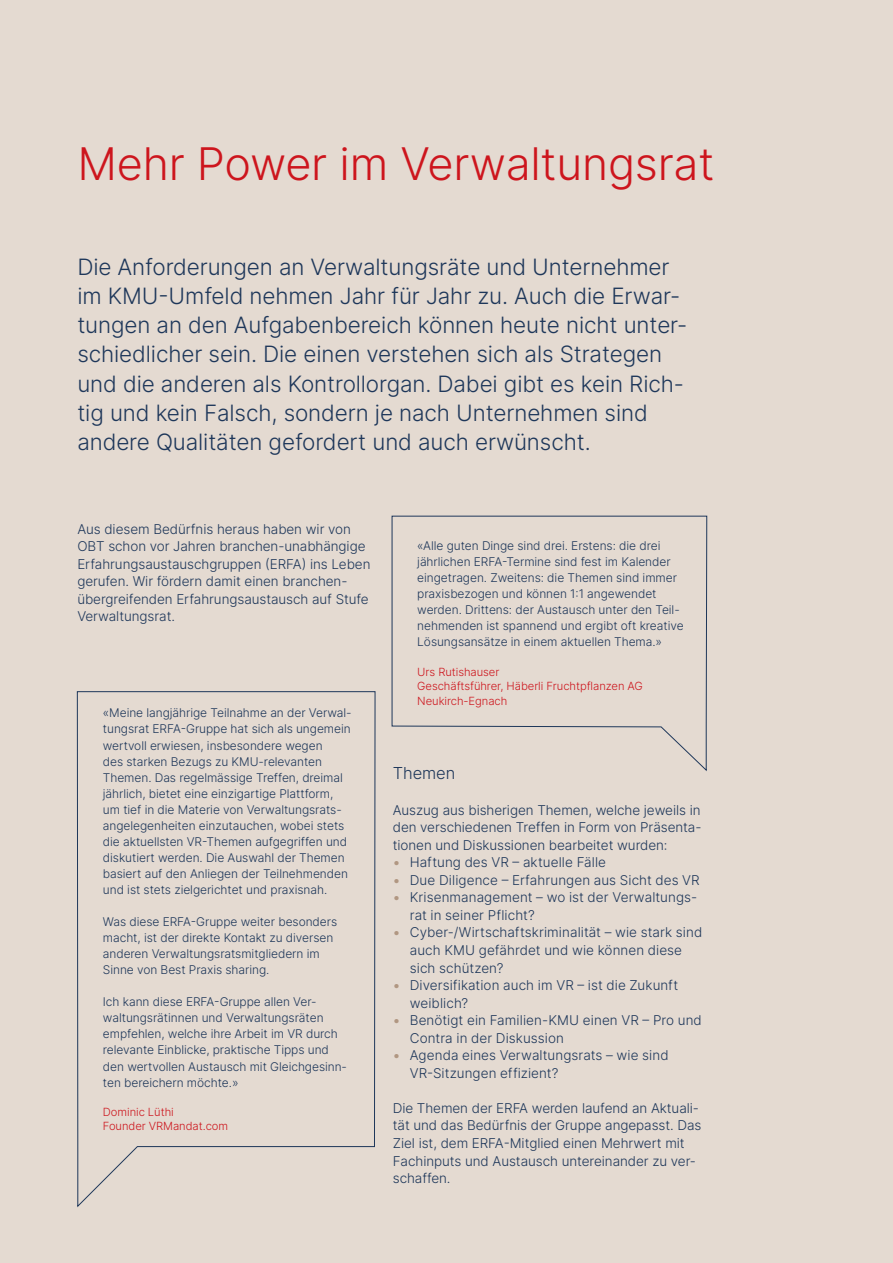
<style>
.page{position:relative;width:893px;height:1263px;background:#e4dad1}
.page>*{position:absolute;margin:0;border:0;box-sizing:border-box;transform-origin:0 0}
.H1_30___33{font:300 45px "Inter";letter-spacing:-.005em;color:#cd151d}
.Lead_15___19_5{font:300 22.5px/29.2px "Inter";letter-spacing:-.005em;color:#1e375a}
.H3_11___14_3{font:300 16.5px "Inter";letter-spacing:-.005em;color:#1e375a}
.Copy_9___11_7{font:300 13.5px/17.5px "Inter";letter-spacing:-.005em;color:#1e375a}
.BU_7_5___9_75{font:300 12px/16px "Inter";letter-spacing:-.005em;color:#1e375a}
.BU_7_5___9_75-2{font:300 11.25px/14.7px "Inter";letter-spacing:-.005em;color:#cd151d}
.s1{font-weight:400;color:#b19782}
</style>
<div class="page">
<svg style="left:77px;top:691px;width:298px;height:516px"></svg>
<svg style="left:392px;top:516px;width:315px;height:255px"></svg>
<p class="H1_30___33" style="left:77px;top:132px;width:639px">Mehr Power im Verwaltungsrat</p>
<p class="Lead_15___19_5" style="left:77px;top:252px;width:612px">Die Anforderungen an Verwaltungsräte und Unternehmer im KMU-Umfeld nehmen Jahr für Jahr zu. Auch die Erwar&shy;tungen an den Aufgabenbereich können heute nicht unter&shy;schiedlicher sein. Die einen verstehen sich als Strategen und die anderen als Kontrollorgan. Dabei gibt es kein Rich&shy;tig und kein Falsch, sondern je nach Unternehmen sind andere Qualitäten gefordert und auch erwünscht.</p>
<p class="Copy_9___11_7" style="left:77px;top:520px;width:295px">Aus diesem Bedürfnis heraus haben wir von OBT schon vor Jahren branchen-unabhängige Erfahrungsaustauschgruppen (ERFA) ins Leben gerufen. Wir fördern damit einen branchen&shy;übergreifenden Erfahrungsaustausch auf Stufe Verwaltungsrat.</p>
<p class="BU_7_5___9_75" style="left:103px;top:705px;width:250px">«Meine langjährige Teilnahme an der Verwal&shy;tungsrat ERFA-Gruppe hat sich als ungemein wertvoll erwiesen, insbesondere wegen<br>des starken Bezugs zu KMU-relevanten Themen. Das regelmässige Treffen, dreimal jährlich, bietet eine einzigartige Plattform, um tief in die Materie von Verwaltungsrats&shy;angelegenheiten einzutauchen, wobei stets die aktuellsten VR-Themen aufgegriffen und diskutiert werden. Die Auswahl der Themen basiert auf den Anliegen der Teilnehmenden und ist stets zielgerichtet und praxisnah.</p>
<p class="BU_7_5___9_75" style="left:103px;top:913px;width:236px">Was diese ERFA-Gruppe weiter besonders macht, ist der direkte Kontakt zu diversen anderen Verwaltungsratsmitgliedern im Sinne von Best Praxis sharing.</p>
<p class="BU_7_5___9_75" style="left:103px;top:994px;width:246px">Ich kann diese ERFA-Gruppe allen Ver&shy;waltungsrätinnen und Verwaltungsräten empfehlen, welche ihre Arbeit im VR durch relevante Einblicke, praktische Tipps und den wertvollen Austausch mit Gleichgesinn&shy;ten bereichern möchte.»</p>
<p class="BU_7_5___9_75-2" style="left:103px;top:1104px;width:72px">Dominic Lüthi</p>
<p class="BU_7_5___9_75-2" style="left:103px;top:1119px;width:127px">Founder VRMandat.com</p>
<p class="BU_7_5___9_75" style="left:417px;top:538px;width:268px">«Alle guten Dinge sind drei. Erstens: die drei jährlichen ERFA-Termine sind fest im Kalender eingetragen. Zweitens: die Themen sind immer praxisbezogen und können 1:1 angewendet werden. Drittens: der Austausch unter den Teil&shy;nehmenden ist spannend und ergibt oft kreative Lösungsansätze in einem aktuellen Thema.»</p>
<p class="BU_7_5___9_75-2" style="left:417px;top:664px;width:84px">Urs Rutishauser</p>
<p class="BU_7_5___9_75-2" style="left:417px;top:679px;width:227px">Geschäftsführer, Häberli Fruchtpflanzen AG<br>Neukirch-Egnach</p>
<p class="H3_11___14_3" style="left:393px;top:762px;width:64px">Themen</p>
<p class="Copy_9___11_7" style="left:393px;top:801px;width:310px;text-align:justify">Auszug aus bisherigen Themen, welche jeweils in den verschiedenen Treffen in Form von Präsenta&shy;tionen und Diskussionen bearbeitet wurden:</p>
<p class="Copy_9___11_7" style="left:393px;top:853px;width:215px"><span class="s1">•</span> Haftung des VR – aktuelle Fälle</p>
<p class="Copy_9___11_7" style="left:393px;top:871px;width:308px"><span class="s1">•</span> Due Diligence – Erfahrungen aus Sicht des VR</p>
<p class="Copy_9___11_7" style="left:410px;top:888px;width:289px;text-indent:-17px"><span class="s1">•</span> Krisenmanagement – wo ist der Verwaltungs&shy;rat in seiner Pflicht?</p>
<p class="Copy_9___11_7" style="left:410px;top:923px;width:294px;text-indent:-17px"><span class="s1">•</span> Cyber-/Wirtschaftskriminalität – wie stark sind auch KMU gefährdet und wie können diese sich schützen?</p>
<p class="Copy_9___11_7" style="left:410px;top:976px;width:270px;text-indent:-17px"><span class="s1">•</span> Diversifikation auch im VR – ist die Zukunft weiblich?</p>
<p class="Copy_9___11_7" style="left:410px;top:1011px;width:294px;text-indent:-17px"><span class="s1">•</span> Benötigt ein Familien-KMU einen VR – Pro und<br>Contra in der Diskussion</p>
<p class="Copy_9___11_7" style="left:410px;top:1046px;width:260px;text-indent:-17px"><span class="s1">•</span> Agenda eines Verwaltungsrats – wie sind<br>VR-Sitzungen effizient?</p>
<p class="Copy_9___11_7" style="left:393px;top:1099px;width:310px">Die Themen der ERFA werden laufend an Aktuali&shy;tät und das Bedürfnis der Gruppe angepasst. Das Ziel ist, dem ERFA-Mitglied einen Mehrwert mit Fachinputs und Austausch untereinander zu ver&shy;schaffen.</p>
</div>
